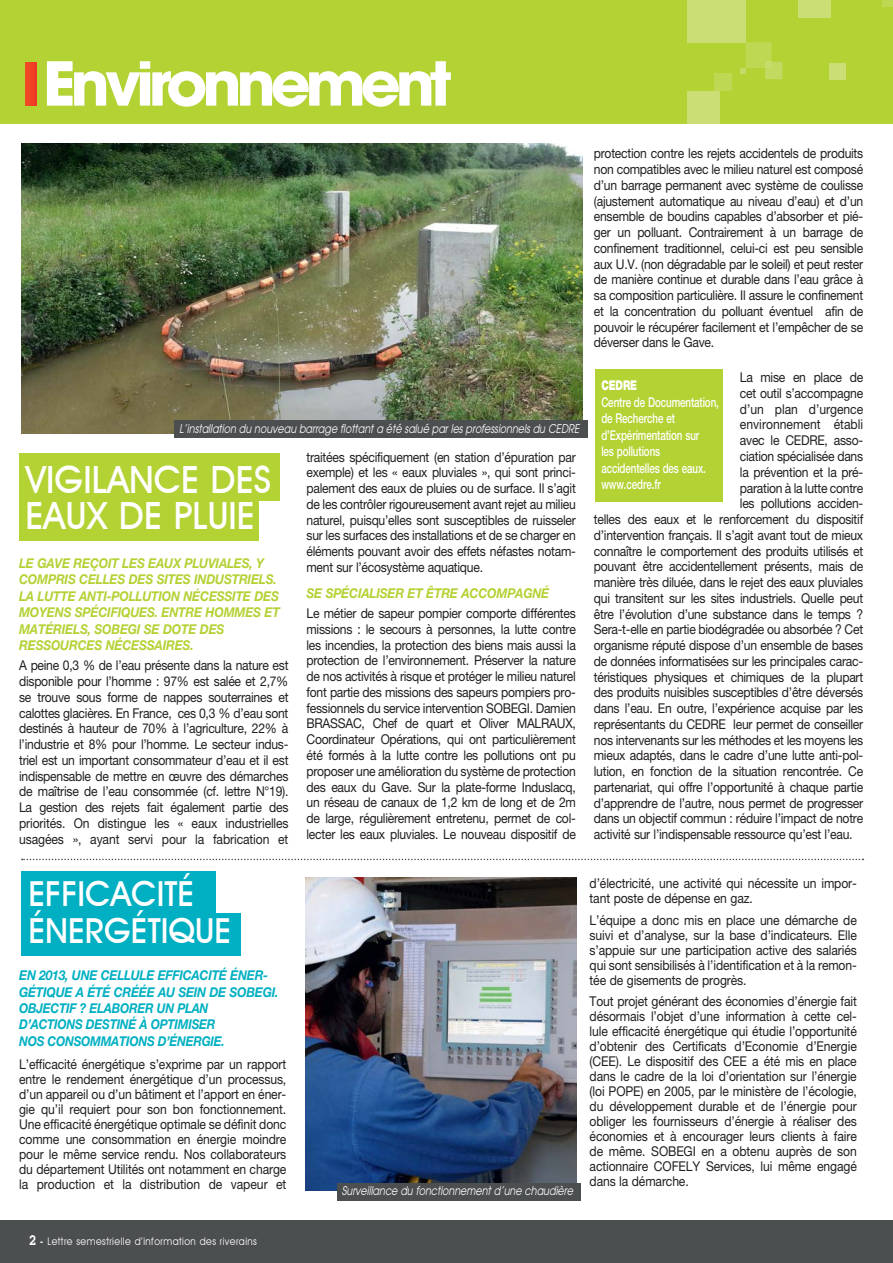
<style>
.page{position:relative;width:893px;height:1263px;background:#fff}
.page>*{position:absolute;margin:0;border:0;box-sizing:border-box;transform-origin:0 0}
.t1{font:700 60px "Avant Garde";letter-spacing:-.085em;color:#fff;scale:1.04 1}
.t2{font:500 37.5px/36.2px "Avant Garde IT Cby BT";color:#fff}
.t3{font:500 34.5px/37.5px "Avant Garde IT Cby BT";color:#fff}
.t4{font:13.5px/15.8px "Helvetica Neue";letter-spacing:-.02em;color:#231f20;text-align:justify;scale:.9 1}
.t5{font:italic 700 13.5px/16.5px "Helvetica Neue";letter-spacing:-.015em;color:#b3d234;scale:.9 1}
.t6{font:italic 700 13.5px/16.4px "Helvetica Neue";letter-spacing:-.02em;color:#00b0c2;scale:.9 1}
.t7{font:500 13.5px/16.5px "Helvetica Neue";letter-spacing:-.01em;color:#fff;scale:.73 1}
.t8{font:13.5px "Helvetica Neue";color:#231f20;scale:.9 1}
.t9{font:900 13.5px "Helvetica Neue";letter-spacing:-.01em;color:#fff;scale:.73 1}
.t10{font:italic 12px "Avant Garde";color:#fff;scale:.8 1}
.t11{font:10.5px "Avant Garde IT Cby BT";letter-spacing:.05em;color:#fff;scale:.9 1}
.s1{font-family:"Lubalin Graph";font-weight:600;font-size:13.5px}
.s2{font-family:"Lubalin Graph";font-weight:600}
</style>
<div class="page">
<div style="left:0;top:0;width:893px;height:123px;background:#b3d234"></div>
<svg style="left:740px;top:42px;width:42px;height:37px"></svg>
<div style="left:714px;top:73px;width:17px;height:18px;background:#bed853"></div>
<div style="left:883px;top:0;width:10px;height:7px;background:#bed853"></div>
<div style="left:687px;top:0;width:59px;height:42px;background:#cade75"></div>
<div style="left:687px;top:91px;width:33px;height:32px;background:#cade75"></div>
<div style="left:799px;top:0;width:32px;height:17px;background:#cade75"></div>
<div style="left:829px;top:63px;width:16px;height:16px;background:#cade75"></div>
<div style="left:0;top:1221px;width:893px;height:42px;background:#4c4f50"></div>
<div style="left:26px;top:62px;width:10px;height:44px;background:#ef4025"></div>
<div style="left:21px;top:871px;width:194px;height:42px;background:#00b0c2"></div>
<div style="left:21px;top:913px;width:220px;height:43px;background:#00b0c2"></div>
<svg style="left:22px;top:859px;width:841px;height:1px"></svg>
<img style="left:21px;top:143px;width:561px;height:291px">
<div style="left:175px;top:420px;width:413px;height:18px;background:#4c4f50"></div>
<img style="left:306px;top:878px;width:271px;height:312px">
<div style="left:19px;top:454px;width:261px;height:47px;background:#b3d234"></div>
<div style="left:19px;top:493px;width:240px;height:47px;background:#b3d234"></div>
<div style="left:595px;top:369px;width:128px;height:132px;background:#b3d234"></div>
<div style="left:338px;top:1183px;width:243px;height:17px;background:#4c4f50"></div>
<h1 class="t1" style="left:43px;top:61px;width:395px">Environnement</h1>
<p class="t10" style="left:179px;top:424px;width:501px">L’installation du nouveau barrage flottant a été salué par les professionnels du CEDRE</p>
<h2 class="t2" style="left:26px;top:461px;width:247px">VIGILANCE DES<br>EAUX DE PLUIE</h2>
<p class="t4" style="left:306px;top:450px;width:301px">traitées spécifiquement (en station d’épuration par exemple) et les « eaux pluviales », qui sont princi&shy;palement des eaux de pluies ou de surface. Il s’agit de les contrôler rigoureusement avant rejet au milieu naturel, puisqu’elles sont susceptibles de ruisseler sur les surfaces des installations et de se charger en éléments pouvant avoir des effets néfastes notam&shy;ment sur l’écosystème aquatique.</p>
<p class="t5" style="left:306px;top:586px;width:271px">SE SPÉCIALISER ET ÊTRE ACCOMPAGNÉ</p>
<p class="t4" style="left:306px;top:607px;width:301px">Le métier de sapeur pompier comporte différentes missions : le secours à personnes, la lutte contre les incendies, la protection des biens mais aussi la protection de l’environnement. Préserver la nature de nos activités à risque et protéger le milieu naturel font partie des missions des sapeurs pompiers pro&shy;fessionnels du service intervention SOBEGI. Damien BRASSAC, Chef de quart et Oliver MALRAUX, Coordinateur Opérations, qui ont particulièrement été formés à la lutte contre les pollutions ont pu proposer une amélioration du système de protection des eaux du Gave. Sur la plate-forme Induslacq, un réseau de canaux de 1,2 km de long et de 2m de large, régulièrement entretenu, permet de col&shy;lecter les eaux pluviales. Le nouveau dispositif de</p>
<p class="t5" style="left:19px;top:556px;width:291px">LE GAVE REÇOIT LES EAUX PLUVIALES, Y COMPRIS CELLES DES SITES INDUSTRIELS.<br>LA LUTTE ANTI-POLLUTION NÉCESSITE DES MOYENS SPÉCIFIQUES. ENTRE HOMMES ET MATÉRIELS, SOBEGI SE DOTE DES RESSOURCES NÉCESSAIRES.</p>
<p class="t4" style="left:19px;top:659px;width:301px">A peine 0,3 % de l’eau présente dans la nature est disponible pour l’homme : 97% est salée et 2,7% se trouve sous forme de nappes souterraines et calottes glacières. En France, ces 0,3 % d’eau sont destinés à hauteur de 70% à l’agriculture, 22% à l’industrie et 8% pour l’homme. Le secteur indus&shy;triel est un important consommateur d’eau et il est indispensable de mettre en œuvre des démarches de maîtrise de l’eau consommée (cf. lettre N°19).<br>La gestion des rejets fait également partie des priorités. On distingue les « eaux industrielles usagées », ayant servi pour la fabrication et</p>
<p class="t4" style="left:594px;top:147px;width:301px">protection contre les rejets accidentels de produits non compatibles avec le milieu naturel est composé d’un barrage permanent avec système de coulisse (ajustement automatique au niveau d’eau) et d’un ensemble de boudins capables d’absorber et pié&shy;ger un polluant. Contrairement à un barrage de confinement traditionnel, celui-ci est peu sensible aux U.V. (non dégradable par le soleil) et peut rester de manière continue et durable dans l’eau grâce à sa composition particulière. Il assure le confinement et la concentration du polluant éventuel afin de pouvoir le récupérer facilement et l’empêcher de se déverser dans le Gave.</p>
<p class="t4" style="left:740px;top:371px;width:138px">La mise en place de</p>
<p class="t4" style="left:740px;top:387px;width:139px">cet outil s’accompagne</p>
<p class="t4" style="left:740px;top:402px;width:138px">d’un plan d’urgence</p>
<p class="t8" style="left:740px;top:420px;width:139px">environnement établi</p>
<p class="t4" style="left:740px;top:434px;width:138px">avec le CEDRE, asso-</p>
<p class="t4" style="left:740px;top:450px;width:139px">ciation spécialisée dans</p>
<p class="t4" style="left:740px;top:465px;width:139px">la prévention et la pré-</p>
<p class="t4" style="left:740px;top:481px;width:139px">paration à la lutte contre</p>
<p class="t4" style="left:740px;top:497px;width:139px">les pollutions acciden-</p>
<p class="t4" style="left:594px;top:513px;width:301px">telles des eaux et le renforcement du dispositif</p>
<p class="t4" style="left:594px;top:528px;width:301px">d’intervention français. Il s’agit avant tout de mieux</p>
<p class="t4" style="left:594px;top:544px;width:301px">connaître le comportement des produits utilisés et</p>
<p class="t4" style="left:594px;top:560px;width:301px">pouvant être accidentellement présents, mais de</p>
<p class="t4" style="left:594px;top:576px;width:301px">manière très diluée, dans le rejet des eaux pluviales</p>
<p class="t4" style="left:594px;top:591px;width:301px">qui transitent sur les sites industriels. Quelle peut</p>
<p class="t4" style="left:594px;top:607px;width:301px">être l’évolution d’une substance dans le temps ?</p>
<p class="t4" style="left:594px;top:623px;width:301px">Sera-t-elle en partie biodégradée ou absorbée ? Cet</p>
<p class="t4" style="left:594px;top:639px;width:301px">organisme réputé dispose d’un ensemble de bases</p>
<p class="t4" style="left:594px;top:654px;width:301px">de données informatisées sur les principales carac-</p>
<p class="t4" style="left:594px;top:670px;width:301px">téristiques physiques et chimiques de la plupart</p>
<p class="t4" style="left:594px;top:686px;width:301px">des produits nuisibles susceptibles d’être déversés</p>
<p class="t4" style="left:594px;top:702px;width:301px">dans l’eau. En outre, l’expérience acquise par les</p>
<p class="t4" style="left:594px;top:717px;width:301px">représentants du CEDRE leur permet de conseiller</p>
<p class="t4" style="left:594px;top:733px;width:301px">nos intervenants sur les méthodes et les moyens les</p>
<p class="t4" style="left:594px;top:749px;width:301px">mieux adaptés, dans le cadre d’une lutte anti-pol-</p>
<p class="t4" style="left:594px;top:765px;width:301px">lution, en fonction de la situation rencontrée. Ce</p>
<p class="t4" style="left:594px;top:780px;width:301px">partenariat, qui offre l’opportunité à chaque partie</p>
<p class="t4" style="left:594px;top:796px;width:301px">d’apprendre de l’autre, nous permet de progresser</p>
<p class="t4" style="left:594px;top:812px;width:301px">dans un objectif commun : réduire l’impact de notre</p>
<p class="t4" style="left:594px;top:828px;width:289px">activité sur l’indispensable ressource qu’est l’eau.</p>
<p class="t9" style="left:601px;top:381px;width:50px">CEDRE</p>
<p class="t7" style="left:601px;top:395px;width:163px">Centre de Documentation, de Recherche et d’Expérimentation sur<br>les pollutions accidentelles des eaux. www.cedre.fr</p>
<h3 class="t3" style="left:28px;top:874px;width:204px">EFFICACITÉ<br>ÉNERGÉTIQUE</h3>
<p class="t6" style="left:19px;top:968px;width:290px">EN 2013, UNE CELLULE EFFICACITÉ ÉNER-<br>GÉTIQUE A ÉTÉ CRÉÉE AU SEIN DE SOBEGI.<br>OBJECTIF ? ELABORER UN PLAN<br>D’ACTIONS DESTINÉ À OPTIMISER<br>NOS CONSOMMATIONS D’ÉNERGIE.</p>
<p class="t4" style="left:19px;top:1058px;width:298px;line-height:15px">L’efficacité énergétique s’exprime par un rapport entre le rendement énergétique d’un processus, d’un appareil ou d’un bâtiment et l’apport en éner&shy;gie qu’il requiert pour son bon fonctionnement.<br>Une efficacité énergétique optimale se définit donc comme une consommation en énergie moindre pour le même service rendu. Nos collaborateurs du département Utilités ont notamment en charge la production et la distribution de vapeur et</p>
<p class="t10" style="left:342px;top:1186px;width:290px">Surveillance du fonctionnement d’une chaudière</p>
<p class="t4" style="left:590px;top:877px;width:298px;line-height:15px">d’électricité, une activité qui nécessite un impor&shy;tant poste de dépense en gaz.</p>
<p class="t4" style="left:590px;top:914px;width:298px;line-height:15px">L’équipe a donc mis en place une démarche de suivi et d’analyse, sur la base d’indicateurs. Elle s’appuie sur une participation active des salariés qui sont sensibilisés à l’identification et à la remon&shy;tée de gisements de progrès.</p>
<p class="t4" style="left:590px;top:995px;width:298px;line-height:15px">Tout projet générant des économies d’énergie fait désormais l’objet d’une information à cette cel&shy;lule efficacité énergétique qui étudie l’opportunité d’obtenir des Certificats d’Economie d’Energie (CEE). Le dispositif des CEE a été mis en place dans le cadre de la loi d’orientation sur l’énergie (loi POPE) en 2005, par le ministère de l’écologie, du développement durable et de l’énergie pour obliger les fournisseurs d’énergie à réaliser des économies et à encourager leurs clients à faire de même. SOBEGI en a obtenu auprès de son actionnaire COFELY Services, lui même engagé dans la démarche.</p>
<p class="t11" style="left:29px;top:1235px;width:255px"><span class="s1">2</span> <span class="s2">-</span> Lettre semestrielle d’information des riverains</p>
</div>
